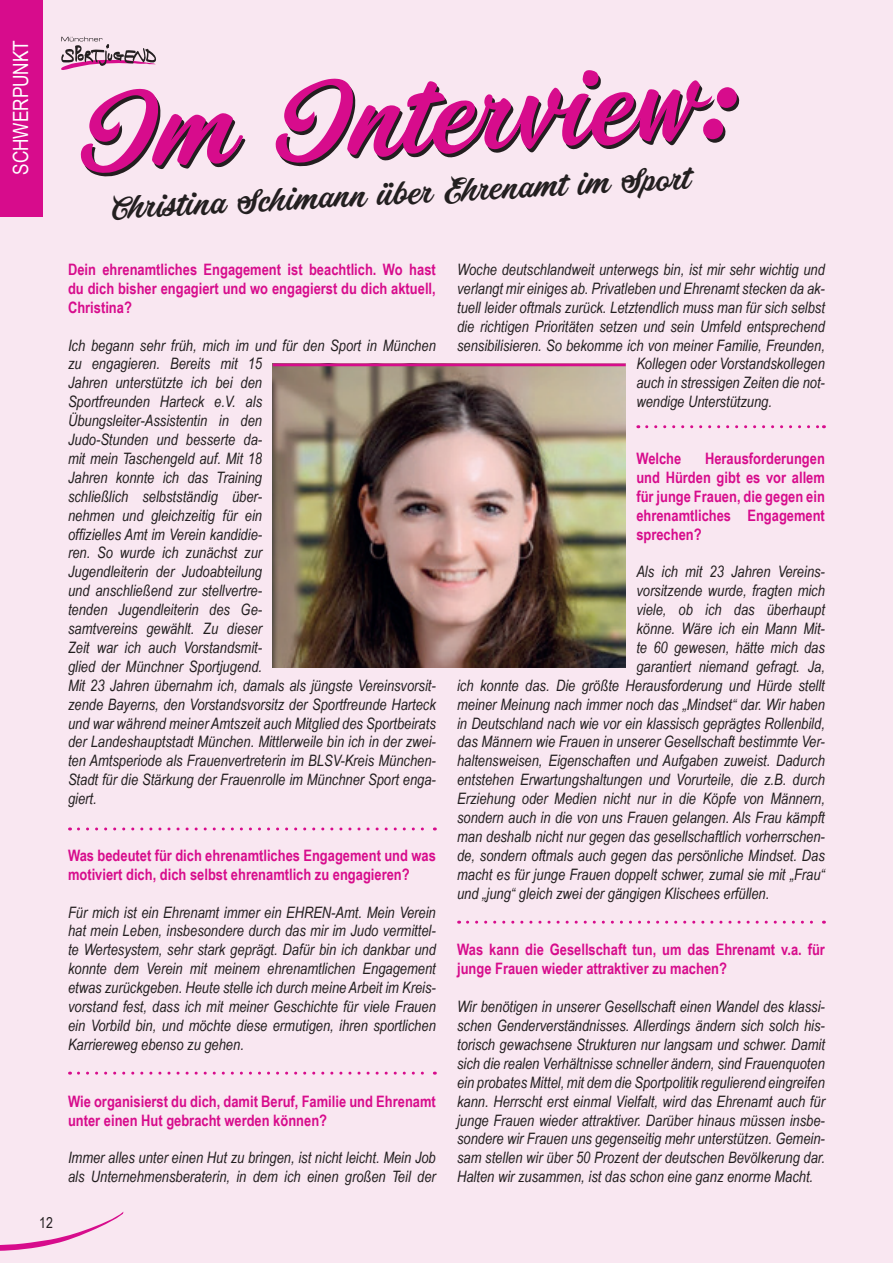
<style>
.page{position:relative;width:893px;height:1263px;background:#f9e7f1}
.page>*{position:absolute;margin:0;border:0;box-sizing:border-box;transform-origin:0 0}
.t1{font:105px "Painter PERSONALUSEONLY";color:#d70c8c}
.t2{font:31.5px "Painter PERSONALUSEONLY";color:#231f20}
.t3{font:21px "Arial Narrow";color:#fff}
.t4{font:italic 15.75px/18.9px "Arial Narrow";color:#231f20}
.t5{font:700 15.75px/18.9px "Arial Narrow";color:#d70c8c}
.t6{font:15px "Arial Narrow";color:#231f20}
</style>
<div class="page">
<svg style="left:0;top:1211px;width:124px;height:40px"></svg>
<svg style="left:61px;top:37px;width:95px;height:33px"></svg>
<div style="left:0;top:0;width:43px;height:217px;background:#d70c8c"></div>
<img style="left:273px;top:366px;width:353px;height:301px">
<hr style="left:273px;top:363px;width:353px;height:3px;background:#d70c8c">
<svg style="left:78px;top:827px;width:357px;height:3px"></svg>
<svg style="left:78px;top:1071px;width:357px;height:3px"></svg>
<svg style="left:647px;top:425px;width:177px;height:3px"></svg>
<svg style="left:467px;top:921px;width:357px;height:3px"></svg>
<p class="t3" style="left:5px;top:175px;width:136px;rotate:-90deg">SCHWERPUNKT</p>
<p class="t1" style="left:76px;top:66px;width:663px;rotate:-3deg">Im Interview:</p>
<p class="t2" style="left:111px;top:188px;width:582px;rotate:-3deg">Christina Schimann über Ehrenamt im Sport</p>
<p class="t5" style="left:68px;top:259px;width:369px;text-align:justify">Dein ehrenamtliches Engagement ist beachtlich. Wo hast du dich bisher engagiert und wo engagierst du dich aktuell, Christina?</p>
<p class="t4" style="left:68px;top:335px;width:369px">Ich begann sehr früh, mich im und für den Sport in München zu engagieren. Bereits mit 15<br>Jahren unterstützte ich bei den<br>Sportfreunden Harteck e.V. als<br>Übungsleiter-Assistentin in den<br>Judo-Stunden und besserte da-<br>mit mein Taschengeld auf. Mit 18<br>Jahren konnte ich das Training<br>schließlich selbstständig über-<br>nehmen und gleichzeitig für ein<br>offizielles Amt im Verein kandidie-<br>ren. So wurde ich zunächst zur<br>Jugendleiterin der Judoabteilung<br>und anschließend zur stellvertre-<br>tenden Jugendleiterin des Ge-<br>samtvereins gewählt. Zu dieser<br>Zeit war ich auch Vorstandsmit-<br>glied der Münchner Sportjugend.<br>Mit 23 Jahren übernahm ich, damals als jüngste Vereinsvorsit&shy;zende Bayerns, den Vorstandsvorsitz der Sportfreunde Harteck und war während meiner Amtszeit auch Mitglied des Sportbeirats der Landeshauptstadt München. Mittlerweile bin ich in der zwei&shy;ten Amtsperiode als Frauenvertreterin im BLSV-Kreis München-Stadt für die Stärkung der Frauenrolle im Münchner Sport enga&shy;giert.</p>
<p class="t5" style="left:68px;top:845px;width:369px">Was bedeutet für dich ehrenamtliches Engagement und was motiviert dich, dich selbst ehrenamtlich zu engagieren?</p>
<p class="t4" style="left:68px;top:902px;width:369px;text-align:justify">Für mich ist ein Ehrenamt immer ein EHREN-Amt. Mein Verein hat mein Leben, insbesondere durch das mir im Judo vermittel&shy;te Wertesystem, sehr stark geprägt. Dafür bin ich dankbar und konnte dem Verein mit meinem ehrenamtlichen Engagement etwas zurückgeben. Heute stelle ich durch meine Arbeit im Kreis&shy;vorstand fest, dass ich mit meiner Geschichte für viele Frauen ein Vorbild bin, und möchte diese ermutigen, ihren sportlichen Karriereweg ebenso zu gehen.</p>
<p class="t6" style="left:39px;top:1212px;width:15px">12</p>
<p class="t5" style="left:68px;top:1091px;width:369px">Wie organisierst du dich, damit Beruf, Familie und Ehrenamt unter einen Hut gebracht werden können?</p>
<p class="t4" style="left:68px;top:1148px;width:369px">Immer alles unter einen Hut zu bringen, ist nicht leicht. Mein Job als Unternehmensberaterin, in dem ich einen großen Teil der</p>
<p class="t4" style="left:457px;top:260px;width:369px">Woche deutschlandweit unterwegs bin, ist mir sehr wichtig und</p>
<p class="t4" style="left:457px;top:278px;width:369px">verlangt mir einiges ab. Privatleben und Ehrenamt stecken da ak-</p>
<p class="t4" style="left:457px;top:297px;width:369px">tuell leider oftmals zurück. Letztendlich muss man für sich selbst</p>
<p class="t4" style="left:457px;top:316px;width:369px">die richtigen Prioritäten setzen und sein Umfeld entsprechend</p>
<p class="t4" style="left:457px;top:335px;width:369px">sensibilisieren. So bekomme ich von meiner Familie, Freunden,</p>
<p class="t4" style="left:636px;top:354px;width:190px">Kollegen oder Vorstandskollegen</p>
<p class="t4" style="left:636px;top:373px;width:190px">auch in stressigen Zeiten die not-</p>
<p class="t4" style="left:636px;top:392px;width:137px">wendige Unterstützung.</p>
<p class="t5" style="left:636px;top:448px;width:190px;text-align:justify;text-indent:69px">Herausforderungen und Hürden gibt es vor allem für junge Frauen, die gegen ein ehrenamtliches Engagement sprechen?</p>
<p class="t4" style="left:636px;top:562px;width:190px">Als ich mit 23 Jahren Vereins-</p>
<p class="t4" style="left:636px;top:581px;width:190px">vorsitzende wurde, fragten mich</p>
<p class="t4" style="left:636px;top:600px;width:190px">viele, ob ich das überhaupt</p>
<p class="t4" style="left:636px;top:619px;width:190px">könne. Wäre ich ein Mann Mit-</p>
<p class="t4" style="left:636px;top:638px;width:190px">te 60 gewesen, hätte mich das</p>
<p class="t4" style="left:636px;top:656px;width:190px">garantiert niemand gefragt. Ja,</p>
<p class="t4" style="left:457px;top:675px;width:369px">ich konnte das. Die größte Herausforderung und Hürde stellt</p>
<p class="t4" style="left:457px;top:694px;width:369px">meiner Meinung nach immer noch das „Mindset“ dar. Wir haben</p>
<p class="t4" style="left:457px;top:713px;width:369px">in Deutschland nach wie vor ein klassisch geprägtes Rollenbild,</p>
<p class="t4" style="left:457px;top:732px;width:369px">das Männern wie Frauen in unserer Gesellschaft bestimmte Ver-</p>
<p class="t4" style="left:457px;top:751px;width:369px">haltensweisen, Eigenschaften und Aufgaben zuweist. Dadurch</p>
<p class="t4" style="left:457px;top:770px;width:369px">entstehen Erwartungshaltungen und Vorurteile, die z.B. durch</p>
<p class="t4" style="left:457px;top:789px;width:369px">Erziehung oder Medien nicht nur in die Köpfe von Männern,</p>
<p class="t4" style="left:457px;top:808px;width:369px">sondern auch in die von uns Frauen gelangen. Als Frau kämpft</p>
<p class="t4" style="left:457px;top:827px;width:369px">man deshalb nicht nur gegen das gesellschaftlich vorherrschen-</p>
<p class="t4" style="left:457px;top:845px;width:369px">de, sondern oftmals auch gegen das persönliche Mindset. Das</p>
<p class="t4" style="left:457px;top:864px;width:369px">macht es für junge Frauen doppelt schwer, zumal sie mit „Frau“</p>
<p class="t4" style="left:457px;top:883px;width:314px">und „jung“ gleich zwei der gängigen Klischees erfüllen.</p>
<p class="t5" style="left:636px;top:448px;width:46px">Welche</p>
<p class="t5" style="left:457px;top:940px;width:369px">Was kann die Gesellschaft tun, um das Ehrenamt v.a. für junge Frauen wieder attraktiver zu machen?</p>
<p class="t4" style="left:457px;top:997px;width:369px;text-align:justify">Wir benötigen in unserer Gesellschaft einen Wandel des klassi&shy;schen Genderverständnisses. Allerdings ändern sich solch his&shy;torisch gewachsene Strukturen nur langsam und schwer. Damit sich die realen Verhältnisse schneller ändern, sind Frauenquoten ein probates Mittel, mit dem die Sportpolitik regulierend eingreifen kann. Herrscht erst einmal Vielfalt, wird das Ehrenamt auch für junge Frauen wieder attraktiver. Darüber hinaus müssen insbe&shy;sondere wir Frauen uns gegenseitig mehr unterstützen. Gemein&shy;sam stellen wir über 50 Prozent der deutschen Bevölkerung dar.<br>Halten wir zusammen, ist das schon eine ganz enorme Macht.</p>
</div>
